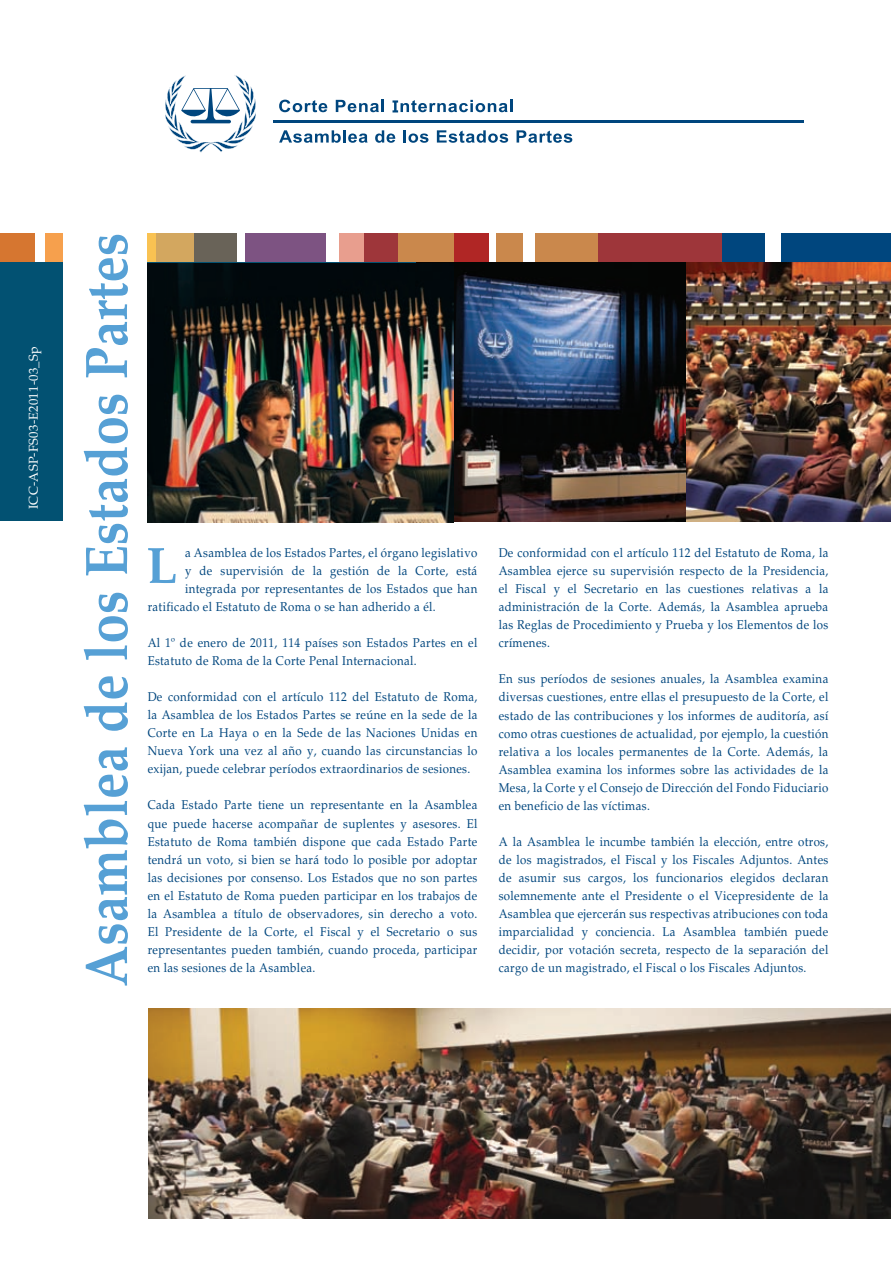
<style>
.page{position:relative;width:891px;height:1261px;background:#fff}
.page>*{position:absolute;margin:0;border:0;box-sizing:border-box;transform-origin:0 0}
.t1{font:700 60px "Palatino LT Std";color:#56a0d5;scale:.88 1}
.t2{font:700 51px "Palatino LT Std";color:#56a0d5}
.t3{font:12.75px/18px "Palatino LT Std";letter-spacing:.03em;color:#00467e;text-align:justify;scale:.9 1}
.t4{font:12.75px "Palatino LT Std";letter-spacing:.02em;color:#fff}
</style>
<div class="page">
<div style="left:0;top:233px;width:35px;height:29px;background:#d67630"></div>
<div style="left:46px;top:233px;width:17px;height:29px;background:#f6a04d"></div>
<div style="left:148px;top:233px;width:8px;height:29px;background:#f9c252"></div>
<div style="left:156px;top:233px;width:38px;height:29px;background:#d3a75f"></div>
<div style="left:194px;top:233px;width:43px;height:29px;background:#696358"></div>
<div style="left:245px;top:233px;width:81px;height:29px;background:#7d5382"></div>
<div style="left:339px;top:233px;width:25px;height:29px;background:#e89e8e"></div>
<div style="left:364px;top:233px;width:34px;height:29px;background:#9e363a"></div>
<div style="left:398px;top:233px;width:56px;height:29px;background:#ca884c"></div>
<div style="left:454px;top:233px;width:34px;height:29px;background:#b02625"></div>
<div style="left:496px;top:233px;width:27px;height:29px;background:#ca884c"></div>
<div style="left:535px;top:233px;width:63px;height:29px;background:#ca884c"></div>
<div style="left:598px;top:233px;width:124px;height:29px;background:#9e363a"></div>
<div style="left:722px;top:233px;width:42px;height:29px;background:#00467e"></div>
<div style="left:781px;top:233px;width:109px;height:29px;background:#00467e"></div>
<div style="left:0;top:262px;width:63px;height:259px;background:#025172"></div>
<img style="left:685px;top:262px;width:205px;height:259px">
<img style="left:416px;top:262px;width:269px;height:259px">
<img style="left:147px;top:263px;width:306px;height:259px">
<img style="left:148px;top:1008px;width:742px;height:210px">
<svg style="left:273px;top:99px;width:531px;height:44px"></svg>
<svg style="left:279px;top:100px;width:48px;height:12px"></svg>
<svg style="left:336px;top:100px;width:48px;height:12px"></svg>
<svg style="left:392px;top:100px;width:120px;height:12px"></svg>
<svg style="left:279px;top:130px;width:88px;height:13px"></svg>
<svg style="left:375px;top:130px;width:20px;height:13px"></svg>
<svg style="left:403px;top:130px;width:25px;height:13px"></svg>
<svg style="left:437px;top:130px;width:71px;height:13px"></svg>
<svg style="left:516px;top:130px;width:56px;height:13px"></svg>
<hr style="left:274px;top:120px;width:529px;height:2px;background:#00467e">
<svg style="left:165px;top:75px;width:91px;height:78px"></svg>
<p class="t4" style="left:26px;top:509px;width:164px;rotate:-90deg">ICC-ASP-FS03-E2011-03_Sp</p>
<h1 class="t1" style="left:71px;top:986px;width:858px;rotate:-90deg">Asamblea de los Estados Partes</h1>
<p class="t3" style="left:185px;top:544px;width:326px">a Asamblea de los Estados Partes, el órgano legislativo</p>
<p class="t3" style="left:185px;top:562px;width:326px">y de supervisión de la gestión de la Corte, está</p>
<p class="t3" style="left:185px;top:580px;width:326px">integrada por representantes de los Estados que han</p>
<p class="t3" style="left:148px;top:598px;width:321px">ratificado el Estatuto de Roma o se han adherido a él.</p>
<p class="t3" style="left:148px;top:634px;width:368px">Al 1º de enero de 2011, 114 países son Estados Partes en el<br>Estatuto de Roma de la Corte Penal Internacional.</p>
<p class="t3" style="left:148px;top:688px;width:368px">De conformidad con el artículo 112 del Estatuto de Roma, la Asamblea de los Estados Partes se reúne en la sede de la Corte en La Haya o en la Sede de las Naciones Unidas en Nueva York una vez al año y, cuando las circunstancias lo exijan, puede celebrar períodos extraordinarios de sesiones.</p>
<p class="t3" style="left:148px;top:796px;width:368px">Cada Estado Parte tiene un representante en la Asamblea que puede hacerse acompañar de suplentes y asesores. El Estatuto de Roma también dispone que cada Estado Parte tendrá un voto, si bien se hará todo lo posible por adoptar las decisiones por consenso. Los Estados que no son partes en el Estatuto de Roma pueden participar en los trabajos de la Asamblea a título de observadores, sin derecho a voto.<br>El Presidente de la Corte, el Fiscal y el Secretario o sus representantes pueden también, cuando proceda, participar en las sesiones de la Asamblea.</p>
<h2 class="t2" style="left:146px;top:535px;width:33px">L</h2>
<p class="t3" style="left:498px;top:544px;width:368px">De conformidad con el artículo 112 del Estatuto de Roma, la Asamblea ejerce su supervisión respecto de la Presidencia, el Fiscal y el Secretario en las cuestiones relativas a la administración de la Corte. Además, la Asamblea aprueba las Reglas de Procedimiento y Prueba y los Elementos de los crímenes.</p>
<p class="t3" style="left:498px;top:670px;width:368px">En sus períodos de sesiones anuales, la Asamblea examina diversas cuestiones, entre ellas el presupuesto de la Corte, el estado de las contribuciones y los informes de auditoría, así como otras cuestiones de actualidad, por ejemplo, la cuestión relativa a los locales permanentes de la Corte. Además, la Asamblea examina los informes sobre las actividades de la Mesa, la Corte y el Consejo de Dirección del Fondo Fiduciario en beneficio de las víctimas.</p>
<p class="t3" style="left:498px;top:832px;width:368px">A la Asamblea le incumbe también la elección, entre otros, de los magistrados, el Fiscal y los Fiscales Adjuntos. Antes de asumir sus cargos, los funcionarios elegidos declaran solemnemente ante el Presidente o el Vicepresidente de la Asamblea que ejercerán sus respectivas atribuciones con toda imparcialidad y conciencia. La Asamblea también puede decidir, por votación secreta, respecto de la separación del cargo de un magistrado, el Fiscal o los Fiscales Adjuntos.</p>
</div>
